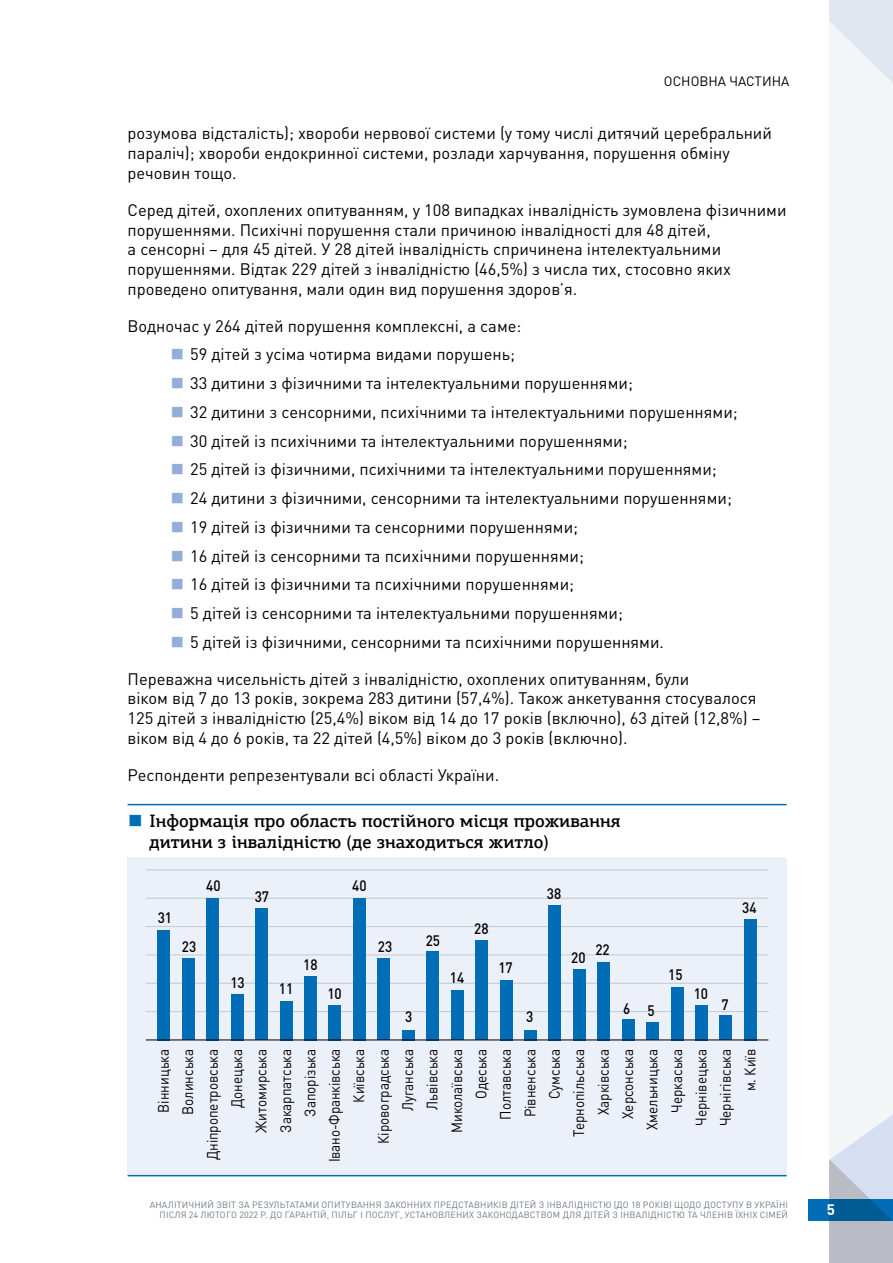
<style>
.page{position:relative;width:893px;height:1263px;background:#fff}
.page>*{position:absolute;margin:0;border:0;box-sizing:border-box;transform-origin:0 0}
.Mal{font:500 18px/21.6px "PF Agora Slab Pro";color:#000}
.Main-0{font:16.5px/19.8px "DIN Pro";color:#000}
.Bullet-01{font:16.5px "DIN Pro";color:#000}
.Legend{font:15px "DIN Pro";color:#000;scale:.9 1}
.Legend-2{font:500 15px "DIN Pro";color:#000;scale:.9 1}
.t1{font:700 15px "DIN Pro";color:#fff}
.t2{font:13.5px "DIN Pro";color:#000}
.t3{font:9px/10.8px "DIN Pro";letter-spacing:.02em;color:#717a83;text-align:right}
.s1{font-family:"PF Agora Slab Pro";color:#94aeda}
.s2{font-family:"PF Agora Slab Pro";font-weight:900;color:#94aeda}
.s3{font-weight:900;color:#006db6}
</style>
<div class="page">
<div style="left:829px;top:0;width:64px;height:1263px;background:#f3f5f6"></div>
<div style="left:808px;top:1199px;width:85px;height:21px;background:#006db6"></div>
<svg style="left:829px;top:1115px;width:64px;height:148px"></svg>
<svg style="left:829px;top:0;width:64px;height:83px"></svg>
<div style="left:128px;top:857px;width:659px;height:319px;background:#ecf0f8"></div>
<hr style="left:128px;top:1175px;width:659px;height:1px;background:#006db6">
<hr style="left:128px;top:804px;width:659px;height:1px;background:#006db6">
<hr style="left:146px;top:1011px;width:622px;height:1px;background:#bfcad1">
<hr style="left:146px;top:954px;width:622px;height:1px;background:#bfcad1">
<hr style="left:146px;top:898px;width:622px;height:1px;background:#bfcad1">
<hr style="left:146px;top:869px;width:622px;height:1px;background:#bfcad1">
<hr style="left:146px;top:983px;width:622px;height:1px;background:#bfcad1">
<hr style="left:146px;top:926px;width:622px;height:1px;background:#bfcad1">
<div style="left:157px;top:930px;width:13px;height:110px;background:#006db6"></div>
<div style="left:182px;top:958px;width:13px;height:82px;background:#006db6"></div>
<div style="left:206px;top:898px;width:13px;height:142px;background:#006db6"></div>
<div style="left:231px;top:994px;width:12px;height:46px;background:#006db6"></div>
<div style="left:255px;top:908px;width:13px;height:132px;background:#006db6"></div>
<div style="left:280px;top:1001px;width:12px;height:39px;background:#006db6"></div>
<div style="left:304px;top:976px;width:13px;height:64px;background:#006db6"></div>
<div style="left:329px;top:1005px;width:12px;height:35px;background:#006db6"></div>
<div style="left:353px;top:898px;width:13px;height:142px;background:#006db6"></div>
<div style="left:377px;top:958px;width:13px;height:82px;background:#006db6"></div>
<div style="left:402px;top:1030px;width:13px;height:10px;background:#006db6"></div>
<div style="left:426px;top:951px;width:13px;height:89px;background:#006db6"></div>
<div style="left:451px;top:990px;width:12px;height:50px;background:#006db6"></div>
<div style="left:475px;top:940px;width:13px;height:100px;background:#006db6"></div>
<div style="left:500px;top:980px;width:12px;height:60px;background:#006db6"></div>
<div style="left:524px;top:1030px;width:13px;height:10px;background:#006db6"></div>
<div style="left:548px;top:905px;width:13px;height:135px;background:#006db6"></div>
<div style="left:573px;top:969px;width:13px;height:71px;background:#006db6"></div>
<div style="left:597px;top:962px;width:13px;height:78px;background:#006db6"></div>
<div style="left:622px;top:1019px;width:13px;height:21px;background:#006db6"></div>
<div style="left:646px;top:1022px;width:13px;height:18px;background:#006db6"></div>
<div style="left:671px;top:987px;width:12px;height:53px;background:#006db6"></div>
<div style="left:695px;top:1005px;width:13px;height:35px;background:#006db6"></div>
<div style="left:720px;top:1015px;width:12px;height:25px;background:#006db6"></div>
<div style="left:744px;top:919px;width:13px;height:121px;background:#006db6"></div>
<hr style="left:146px;top:1039px;width:622px;height:1px;background:#000">
<p class="t2" style="left:664px;top:71px;width:127px">ОСНОВНА ЧАСТИНА</p>
<p class="Main-0" style="left:128px;top:122px;width:646px">розумова відсталість); хвороби нервової системи (у тому числі дитячий церебральний параліч); хвороби ендокринної системи, розлади харчування, порушення обміну речовин тощо.</p>
<p class="Main-0" style="left:128px;top:198px;width:661px">Серед дітей, охоплених опитуванням, у 108 випадках інвалідність зумовлена фізичними порушеннями. Психічні порушення стали причиною інвалідності для 48 дітей,<br>а сенсорні – для 45 дітей. У 28 дітей інвалідність спричинена інтелектуальними порушеннями. Відтак 229 дітей з інвалідністю (46,5%) з числа тих, стосовно яких проведено опитування, мали один вид порушення здоров’я.</p>
<p class="Main-0" style="left:128px;top:314px;width:395px">Водночас у 264 дітей порушення комплексні, а саме:</p>
<p class="Bullet-01" style="left:170px;top:342px;width:346px"><span class="s1">■</span> 59 дітей з усіма чотирма видами порушень;</p>
<p class="Bullet-01" style="left:170px;top:370px;width:464px"><span class="s1">■</span> 33 дитини з фізичними та інтелектуальними порушеннями;</p>
<p class="Bullet-01" style="left:170px;top:399px;width:569px"><span class="s1">■</span> 32 дитини з сенсорними, психічними та інтелектуальними порушеннями;</p>
<p class="Bullet-01" style="left:170px;top:428px;width:459px"><span class="s1">■</span> 30 дітей із психічними та інтелектуальними порушеннями;</p>
<p class="Bullet-01" style="left:170px;top:456px;width:548px"><span class="s1">■</span> 25 дітей із фізичними, психічними та інтелектуальними порушеннями;</p>
<p class="Bullet-01" style="left:170px;top:485px;width:563px"><span class="s1">■</span> 24 дитини з фізичними, сенсорними та інтелектуальними порушеннями;</p>
<p class="Bullet-01" style="left:170px;top:514px;width:409px"><span class="s1">■</span> 19 дітей із фізичними та сенсорними порушеннями;</p>
<p class="Bullet-01" style="left:170px;top:543px;width:415px"><span class="s2">■</span> 16 дітей із сенсорними та психічними порушеннями;</p>
<p class="Bullet-01" style="left:170px;top:571px;width:406px"><span class="s1">■</span> 16 дітей із фізичними та психічними порушеннями;</p>
<p class="Bullet-01" style="left:170px;top:600px;width:454px"><span class="s1">■</span> 5 дітей із сенсорними та інтелектуальними порушеннями;</p>
<p class="Bullet-01" style="left:170px;top:629px;width:495px"><span class="s1">■</span> 5 дітей із фізичними, сенсорними та психічними порушеннями.</p>
<p class="Main-0" style="left:128px;top:667px;width:634px">Переважна чисельність дітей з інвалідністю, охоплених опитуванням, були<br>віком від 7 до 13 років, зокрема 283 дитини (57,4%). Також анкетування стосувалося 125 дітей з інвалідністю (25,4%) віком від 14 до 17 років (включно), 63 дітей (12,8%) – віком від 4 до 6 років, та 22 дітей (4,5%) віком до 3 років (включно).</p>
<p class="Main-0" style="left:128px;top:763px;width:373px">Респонденти репрезентували всі області України.</p>
<p class="Mal" style="left:149px;top:809px;width:473px;text-indent:-21px"><span class="s3">■</span> Інформація про область постійного місця проживання дитини з інвалідністю (де знаходиться житло)</p>
<p class="Legend-2" style="left:158px;top:906px;width:17px">31</p>
<p class="Legend-2" style="left:206px;top:874px;width:17px">40</p>
<p class="Legend-2" style="left:255px;top:884px;width:17px">37</p>
<p class="Legend-2" style="left:182px;top:935px;width:17px">23</p>
<p class="Legend-2" style="left:230px;top:971px;width:17px">13</p>
<p class="Legend-2" style="left:279px;top:977px;width:17px">11</p>
<p class="Legend-2" style="left:352px;top:873px;width:17px">40</p>
<p class="Legend-2" style="left:303px;top:952px;width:17px">18</p>
<p class="Legend-2" style="left:327px;top:981px;width:17px">10</p>
<p class="Legend-2" style="left:378px;top:935px;width:17px">23</p>
<p class="Legend-2" style="left:405px;top:1005px;width:9px">3</p>
<p class="Legend-2" style="left:426px;top:928px;width:17px">25</p>
<p class="Legend-2" style="left:474px;top:916px;width:17px">28</p>
<p class="Legend-2" style="left:450px;top:966px;width:17px">14</p>
<p class="Legend-2" style="left:498px;top:955px;width:17px">17</p>
<p class="Legend-2" style="left:526px;top:1005px;width:9px">3</p>
<p class="Legend-2" style="left:547px;top:881px;width:17px">38</p>
<p class="Legend-2" style="left:571px;top:945px;width:17px">20</p>
<p class="Legend-2" style="left:595px;top:937px;width:17px">22</p>
<p class="Legend-2" style="left:623px;top:996px;width:9px">6</p>
<p class="Legend-2" style="left:647px;top:999px;width:9px">5</p>
<p class="Legend-2" style="left:742px;top:895px;width:17px">34</p>
<p class="Legend-2" style="left:668px;top:962px;width:17px">15</p>
<p class="Legend-2" style="left:694px;top:981px;width:17px">10</p>
<p class="Legend-2" style="left:721px;top:992px;width:9px">7</p>
<p class="Legend" style="left:152px;top:1112px;width:72px;rotate:-90deg">Вінницька</p>
<p class="Legend" style="left:176px;top:1114px;width:75px;rotate:-90deg">Волинська</p>
<p class="Legend" style="left:200px;top:1160px;width:125px;rotate:-90deg">Дніпропетровська</p>
<p class="Legend" style="left:225px;top:1108px;width:68px;rotate:-90deg">Донецька</p>
<p class="Legend" style="left:249px;top:1133px;width:95px;rotate:-90deg">Житомирська</p>
<p class="Legend" style="left:274px;top:1133px;width:95px;rotate:-90deg">Закарпатська</p>
<p class="Legend" style="left:298px;top:1117px;width:77px;rotate:-90deg">Запорізька</p>
<p class="Legend" style="left:323px;top:1162px;width:128px;rotate:-90deg">Івано‑Франківська</p>
<p class="Legend" style="left:347px;top:1103px;width:61px;rotate:-90deg">Київська</p>
<p class="Legend" style="left:372px;top:1144px;width:107px;rotate:-90deg">Кіровоградська</p>
<p class="Legend" style="left:396px;top:1111px;width:71px;rotate:-90deg">Луганська</p>
<p class="Legend" style="left:420px;top:1110px;width:69px;rotate:-90deg">Львівська</p>
<p class="Legend" style="left:445px;top:1133px;width:95px;rotate:-90deg">Миколаївська</p>
<p class="Legend" style="left:469px;top:1099px;width:57px;rotate:-90deg">Одеська</p>
<p class="Legend" style="left:494px;top:1119px;width:80px;rotate:-90deg">Полтавська</p>
<p class="Legend" style="left:518px;top:1117px;width:78px;rotate:-90deg">Рівненська</p>
<p class="Legend" style="left:543px;top:1099px;width:58px;rotate:-90deg">Сумська</p>
<p class="Legend" style="left:567px;top:1137px;width:99px;rotate:-90deg">Тернопільська</p>
<p class="Legend" style="left:591px;top:1115px;width:75px;rotate:-90deg">Харківська</p>
<p class="Legend" style="left:616px;top:1119px;width:79px;rotate:-90deg">Херсонська</p>
<p class="Legend" style="left:640px;top:1130px;width:92px;rotate:-90deg">Хмельницька</p>
<p class="Legend" style="left:665px;top:1113px;width:73px;rotate:-90deg">Черкаська</p>
<p class="Legend" style="left:689px;top:1126px;width:87px;rotate:-90deg">Чернівецька</p>
<p class="Legend" style="left:714px;top:1126px;width:88px;rotate:-90deg">Чернігівська</p>
<p class="Legend" style="left:738px;top:1091px;width:49px;rotate:-90deg">м. Київ</p>
<p class="t3" style="left:150px;top:1198px;width:640px">АНАЛІТИЧНИЙ ЗВІТ ЗА РЕЗУЛЬТАТАМИ ОПИТУВАННЯ ЗАКОННИХ ПРЕДСТАВНИКІВ ДІТЕЙ З ІНВАЛІДНІСТЮ (ДО 18 РОКІВ) ЩОДО ДОСТУПУ В УКРАЇНІ<br>ПІСЛЯ 24 ЛЮТОГО 2022 Р. ДО ГАРАНТІЙ, ПІЛЬГ І ПОСЛУГ, УСТАНОВЛЕНИХ ЗАКОНОДАВСТВОМ ДЛЯ ДІТЕЙ З ІНВАЛІДНІСТЮ ТА ЧЛЕНІВ ЇХНІХ СІМЕЙ</p>
<p class="t1" style="left:827px;top:1197px;width:10px">5</p>
</div>
